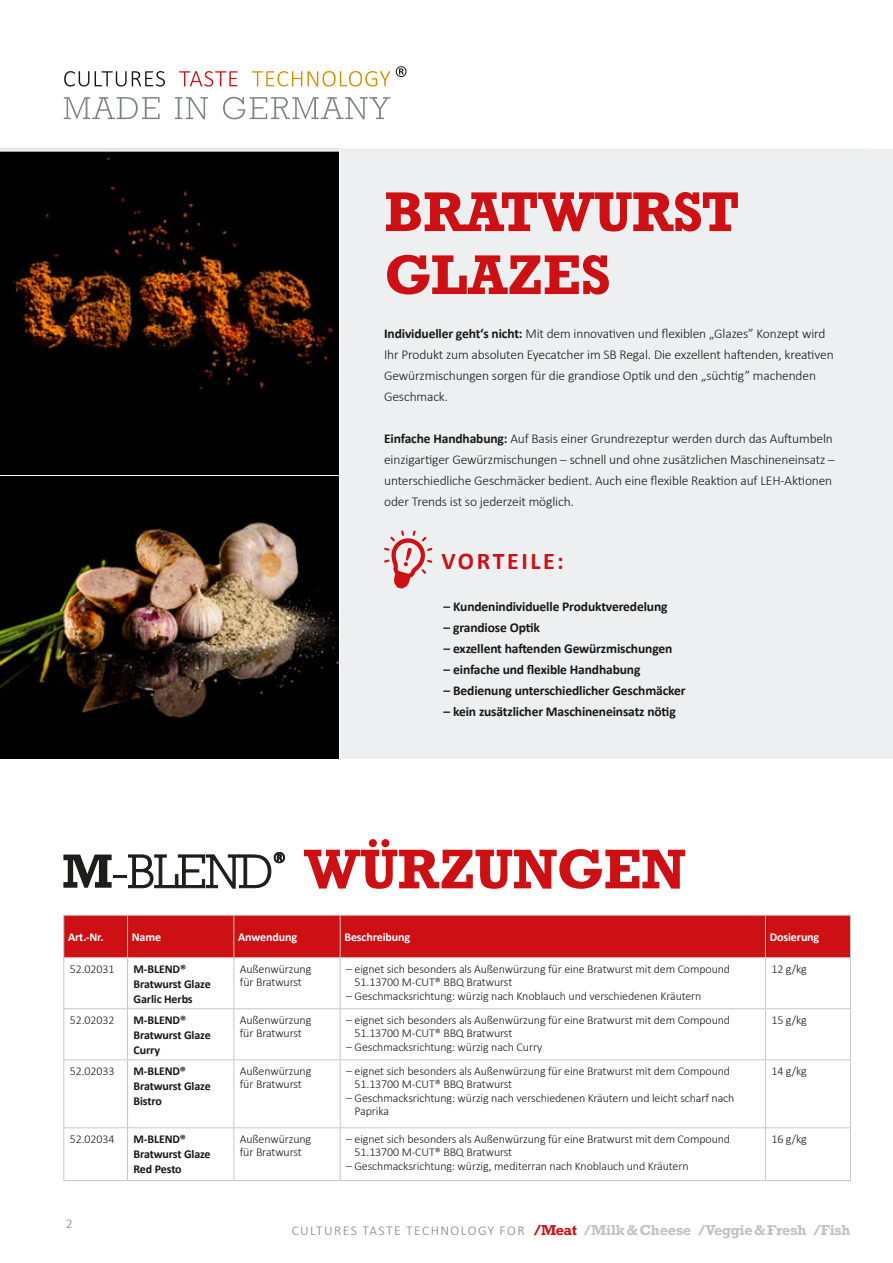
<style>
.page{position:relative;width:893px;height:1263px;background:#fff}
.page>*{position:absolute;margin:0;border:0;box-sizing:border-box;transform-origin:0 0}
.t1{font:700 52.5px/63px "Rockwell Nova";letter-spacing:-.01em;color:#cd1013}
.t2{font:700 24px "Calibri";letter-spacing:.11em;color:#cd1013}
.t3{font:300 13.5px/21px "Calibri";letter-spacing:-.01em;color:#181716}
.t4{font:700 13.5px "Calibri";letter-spacing:-.01em;color:#181716}
.t5{font:700 13.5px "Rockwell Nova";letter-spacing:-.01em;color:#bec3c6}
.t6{font:300 13.5px "Calibri";color:#7c8286}
.t7{font:300 12px/13.5px "Calibri";letter-spacing:-.01em;color:#181716}
.t8{font:700 12px/15px "Calibri";letter-spacing:-.01em;color:#181716}
.t9{font:700 12px "Calibri";letter-spacing:-.01em;color:#fff}
.s1{font-weight:700}
.s2{font-family:"Calibri";font-weight:300;color:#7c8286}
.s3{color:#cd1013}
</style>
<div class="page">
<img style="left:0;top:152px;width:339px;height:322px">
<img style="left:0;top:476px;width:339px;height:282px">
<div style="left:341px;top:142px;width:552px;height:617px;background:#ebedee"></div>
<svg style="left:0;top:70px;width:893px;height:79px"></svg>
<hr style="left:0;top:149px;width:893px;height:3px;background:#ebedee">
<svg style="left:64px;top:71px;width:25px;height:16px"></svg>
<svg style="left:95px;top:71px;width:70px;height:16px"></svg>
<svg style="left:179px;top:71px;width:58px;height:16px"></svg>
<svg style="left:252px;top:71px;width:138px;height:16px"></svg>
<svg style="left:64px;top:97px;width:96px;height:22px"></svg>
<svg style="left:175px;top:97px;width:33px;height:22px"></svg>
<svg style="left:223px;top:97px;width:167px;height:22px"></svg>
<svg style="left:396px;top:66px;width:11px;height:11px"></svg>
<svg style="left:63px;top:852px;width:222px;height:36px"></svg>
<div style="left:64px;top:916px;width:786px;height:41px;background:#cd1013"></div>
<svg style="left:64px;top:958px;width:786px;height:50px"></svg>
<svg style="left:64px;top:1009px;width:786px;height:171px"></svg>
<hr style="left:63px;top:915px;width:65px;height:1px;background:#c5c6c6">
<hr style="left:128px;top:915px;width:106px;height:1px;background:#c5c6c6">
<hr style="left:127px;top:915px;width:1px;height:42px;background:#c5c6c6">
<hr style="left:234px;top:915px;width:106px;height:1px;background:#c5c6c6">
<hr style="left:233px;top:915px;width:1px;height:42px;background:#c5c6c6">
<hr style="left:340px;top:915px;width:425px;height:1px;background:#c5c6c6">
<hr style="left:340px;top:915px;width:1px;height:42px;background:#c5c6c6">
<hr style="left:765px;top:915px;width:86px;height:1px;background:#c5c6c6">
<hr style="left:765px;top:915px;width:1px;height:42px;background:#c5c6c6">
<hr style="left:850px;top:915px;width:1px;height:42px;background:#c5c6c6">
<hr style="left:63px;top:957px;width:65px;height:1px;background:#c5c6c6">
<hr style="left:63px;top:958px;width:1px;height:50px;background:#c5c6c6">
<hr style="left:128px;top:957px;width:106px;height:1px;background:#c5c6c6">
<hr style="left:127px;top:958px;width:1px;height:50px;background:#c5c6c6">
<hr style="left:234px;top:957px;width:106px;height:1px;background:#c5c6c6">
<hr style="left:233px;top:958px;width:1px;height:50px;background:#c5c6c6">
<hr style="left:340px;top:957px;width:425px;height:1px;background:#c5c6c6">
<hr style="left:340px;top:958px;width:1px;height:50px;background:#c5c6c6">
<hr style="left:765px;top:957px;width:86px;height:1px;background:#c5c6c6">
<hr style="left:765px;top:958px;width:1px;height:50px;background:#c5c6c6">
<hr style="left:850px;top:958px;width:1px;height:50px;background:#c5c6c6">
<hr style="left:63px;top:1008px;width:65px;height:1px;background:#c5c6c6">
<hr style="left:63px;top:1009px;width:1px;height:50px;background:#c5c6c6">
<hr style="left:128px;top:1008px;width:106px;height:1px;background:#c5c6c6">
<hr style="left:127px;top:1009px;width:1px;height:50px;background:#c5c6c6">
<hr style="left:234px;top:1008px;width:106px;height:1px;background:#c5c6c6">
<hr style="left:233px;top:1009px;width:1px;height:50px;background:#c5c6c6">
<hr style="left:340px;top:1008px;width:425px;height:1px;background:#c5c6c6">
<hr style="left:340px;top:1009px;width:1px;height:50px;background:#c5c6c6">
<hr style="left:765px;top:1008px;width:86px;height:1px;background:#c5c6c6">
<hr style="left:765px;top:1009px;width:1px;height:50px;background:#c5c6c6">
<hr style="left:850px;top:1009px;width:1px;height:50px;background:#c5c6c6">
<hr style="left:63px;top:1059px;width:65px;height:1px;background:#c5c6c6">
<hr style="left:63px;top:1060px;width:1px;height:67px;background:#c5c6c6">
<hr style="left:128px;top:1059px;width:106px;height:1px;background:#c5c6c6">
<hr style="left:127px;top:1060px;width:1px;height:67px;background:#c5c6c6">
<hr style="left:234px;top:1059px;width:106px;height:1px;background:#c5c6c6">
<hr style="left:233px;top:1060px;width:1px;height:67px;background:#c5c6c6">
<hr style="left:340px;top:1059px;width:425px;height:1px;background:#c5c6c6">
<hr style="left:340px;top:1060px;width:1px;height:67px;background:#c5c6c6">
<hr style="left:765px;top:1059px;width:86px;height:1px;background:#c5c6c6">
<hr style="left:765px;top:1060px;width:1px;height:67px;background:#c5c6c6">
<hr style="left:850px;top:1060px;width:1px;height:67px;background:#c5c6c6">
<hr style="left:63px;top:1128px;width:1px;height:52px;background:#c5c6c6">
<hr style="left:127px;top:1128px;width:1px;height:52px;background:#c5c6c6">
<hr style="left:233px;top:1128px;width:1px;height:52px;background:#c5c6c6">
<hr style="left:340px;top:1128px;width:1px;height:52px;background:#c5c6c6">
<hr style="left:765px;top:1128px;width:1px;height:52px;background:#c5c6c6">
<hr style="left:850px;top:1128px;width:1px;height:52px;background:#c5c6c6">
<hr style="left:63px;top:915px;width:1px;height:42px;background:#c5c6c6">
<hr style="left:63px;top:1127px;width:65px;height:1px;background:#c5c6c6">
<hr style="left:128px;top:1127px;width:106px;height:1px;background:#c5c6c6">
<hr style="left:234px;top:1127px;width:106px;height:1px;background:#c5c6c6">
<hr style="left:340px;top:1127px;width:425px;height:1px;background:#c5c6c6">
<hr style="left:765px;top:1127px;width:86px;height:1px;background:#c5c6c6">
<hr style="left:63px;top:1180px;width:65px;height:1px;background:#c5c6c6">
<hr style="left:128px;top:1180px;width:106px;height:1px;background:#c5c6c6">
<hr style="left:234px;top:1180px;width:106px;height:1px;background:#c5c6c6">
<hr style="left:340px;top:1180px;width:425px;height:1px;background:#c5c6c6">
<hr style="left:765px;top:1180px;width:86px;height:1px;background:#c5c6c6">
<svg style="left:384px;top:530px;width:48px;height:59px"></svg>
<h1 class="t1" style="left:384px;top:179px;width:357px">BRATWURST<br>GLAZES</h1>
<p class="t3" style="left:384px;top:323px;width:451px"><span class="s1">Individueller geht‘s nicht:</span> Mit dem innovativen und flexiblen „Glazes” Konzept wird Ihr Produkt zum absoluten Eyecatcher im SB Regal. Die exzellent haftenden, kreativen Gewürzmischungen sorgen für die grandiose Optik und den „süchtig” machenden Geschmack.</p>
<p class="t3" style="left:384px;top:428px;width:452px"><span class="s1">Einfache Handhabung:</span> Auf Basis einer Grundrezeptur werden durch das Auftumbeln einzigartiger Gewürzmischungen – schnell und ohne zusätzlichen Maschineneinsatz – unterschiedliche Geschmäcker bedient. Auch eine flexible Reaktion auf LEH-Aktionen oder Trends ist so jederzeit möglich.</p>
<h2 class="t2" style="left:442px;top:544px;width:124px">VORTEILE:</h2>
<p class="t4" style="left:444px;top:597px;width:225px">– Kundenindividuelle Produktveredelung</p>
<p class="t4" style="left:444px;top:618px;width:98px">– grandiose Optik</p>
<p class="t4" style="left:444px;top:639px;width:230px">– exzellent haftenden Gewürzmischungen</p>
<p class="t4" style="left:444px;top:660px;width:198px">– einfache und flexible Handhabung</p>
<p class="t4" style="left:444px;top:681px;width:244px">– Bedienung unterschiedlicher Geschmäcker</p>
<p class="t4" style="left:444px;top:702px;width:234px">– kein zusätzlicher Maschineneinsatz nötig</p>
<h1 class="t1" style="left:304px;top:837px;width:383px">WÜRZUNGEN</h1>
<p class="t9" style="left:68px;top:928px;width:37px">Art.-Nr.</p>
<p class="t9" style="left:132px;top:928px;width:31px">Name</p>
<p class="t9" style="left:238px;top:928px;width:61px">Anwendung</p>
<p class="t9" style="left:344px;top:928px;width:67px">Beschreibung</p>
<p class="t9" style="left:770px;top:928px;width:51px">Dosierung</p>
<p class="t7" style="left:70px;top:962px;width:46px">52.02031</p>
<p class="t8" style="left:134px;top:961px;width:79px">M-BLEND®<br>Bratwurst Glaze<br>Garlic Herbs</p>
<p class="t7" style="left:240px;top:962px;width:73px">Außenwürzung für Bratwurst</p>
<p class="t7" style="left:355px;top:962px;width:377px;text-indent:-8px">– eignet sich besonders als Außenwürzung für eine Bratwurst mit dem Compound<br>51.13700 M-CUT® BBQ Bratwurst</p>
<p class="t7" style="left:771px;top:962px;width:37px">12 g/kg</p>
<p class="t7" style="left:346px;top:989px;width:357px">– Geschmacksrichtung: würzig nach Knoblauch und verschiedenen Kräutern</p>
<p class="t7" style="left:70px;top:1013px;width:46px">52.02032</p>
<p class="t8" style="left:134px;top:1012px;width:79px">M-BLEND®<br>Bratwurst Glaze<br>Curry</p>
<p class="t7" style="left:240px;top:1013px;width:73px">Außenwürzung für Bratwurst</p>
<p class="t7" style="left:355px;top:1013px;width:377px;text-indent:-8px">– eignet sich besonders als Außenwürzung für eine Bratwurst mit dem Compound<br>51.13700 M-CUT® BBQ Bratwurst</p>
<p class="t7" style="left:346px;top:1040px;width:198px">– Geschmacksrichtung: würzig nach Curry</p>
<p class="t7" style="left:70px;top:1064px;width:46px">52.02033</p>
<p class="t8" style="left:134px;top:1063px;width:79px">M-BLEND®<br>Bratwurst Glaze<br>Bistro</p>
<p class="t7" style="left:240px;top:1064px;width:73px">Außenwürzung für Bratwurst</p>
<p class="t7" style="left:355px;top:1064px;width:377px;text-indent:-8px">– eignet sich besonders als Außenwürzung für eine Bratwurst mit dem Compound<br>51.13700 M-CUT® BBQ Bratwurst</p>
<p class="t7" style="left:355px;top:1091px;width:381px;text-indent:-8px">– Geschmacksrichtung: würzig nach verschiedenen Kräutern und leicht scharf nach<br>Paprika</p>
<p class="t7" style="left:70px;top:1132px;width:46px">52.02034</p>
<p class="t8" style="left:134px;top:1131px;width:79px">M-BLEND®<br>Bratwurst Glaze<br>Red Pesto</p>
<p class="t7" style="left:240px;top:1132px;width:73px">Außenwürzung für Bratwurst</p>
<p class="t7" style="left:355px;top:1132px;width:377px;text-indent:-8px">– eignet sich besonders als Außenwürzung für eine Bratwurst mit dem Compound<br>51.13700 M-CUT® BBQ Bratwurst</p>
<p class="t7" style="left:346px;top:1159px;width:344px">– Geschmacksrichtung: würzig, mediterran nach Knoblauch und Kräutern</p>
<p class="t7" style="left:771px;top:1013px;width:37px">15 g/kg</p>
<p class="t7" style="left:771px;top:1064px;width:37px">14 g/kg</p>
<p class="t7" style="left:771px;top:1132px;width:37px">16 g/kg</p>
<p class="t6" style="left:65px;top:1215px;width:8px">2</p>
<p class="t5" style="left:291px;top:1221px;width:561px"><span class="s2">CULTURES TASTE TECHNOLOGY FOR</span> <span class="s3">/Meat</span> /Milk&amp;Cheese /Veggie&amp;Fresh /Fish</p>
</div>
